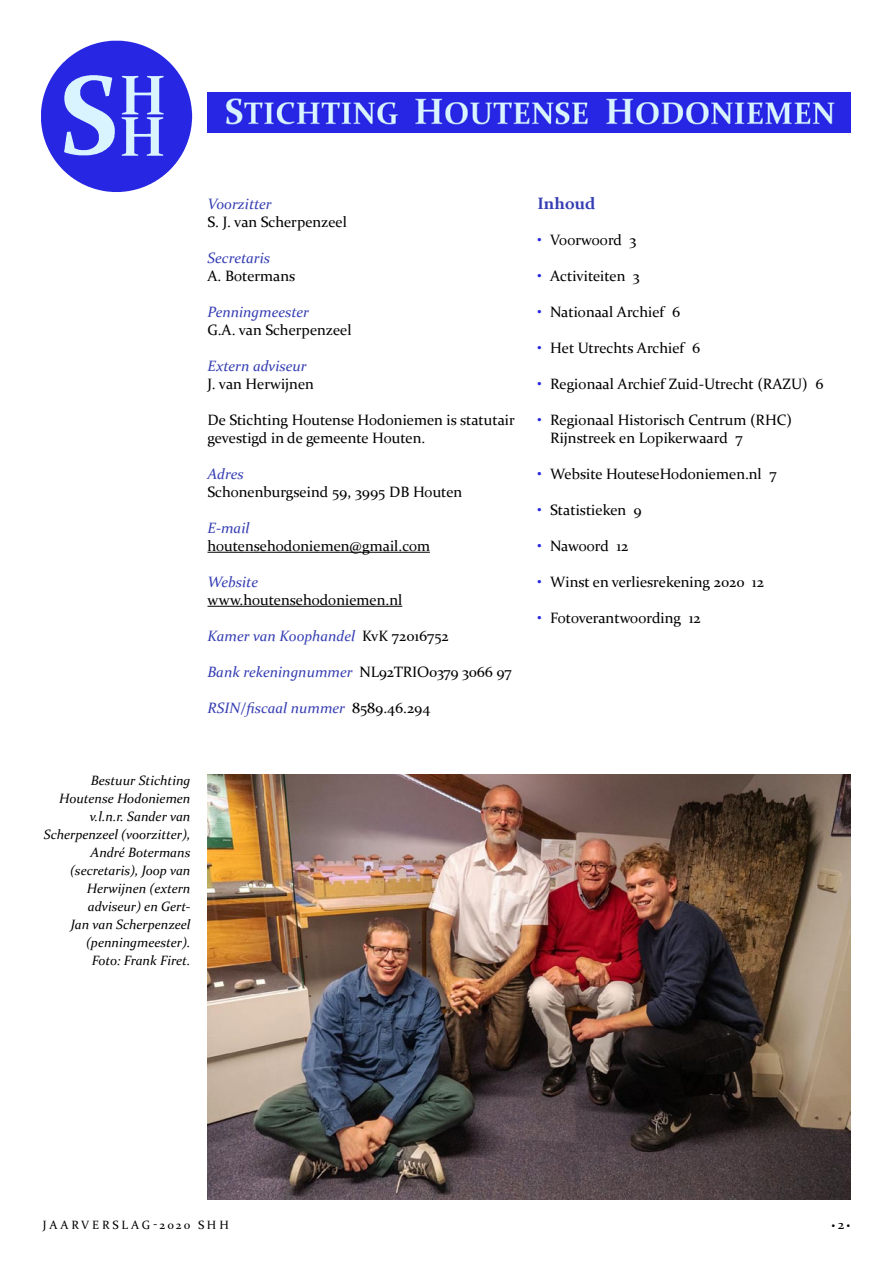
<style>
.page{position:relative;width:893px;height:1263px;background:#fff}
.page>*{position:absolute;margin:0;border:0;box-sizing:border-box;transform-origin:0 0}
.t1{font:700 16.5px "Constantia";color:#343db2}
.t2{font:15px/18px "Constantia";color:#000}
.t3{font:italic 15px "Constantia";color:#343db2}
.t4{font:italic 13.5px/18px "Constantia";color:#000;text-align:right}
.t5{font:12px "Constantia";letter-spacing:.24em;color:#000}
.s1{font-style:normal;color:#000}
.s2{color:#2726e3}
</style>
<div class="page">
<img style="left:41px;top:40px;width:152px;height:152px">
<img style="left:207px;top:92px;width:643px;height:41px">
<hr style="left:207px;top:552px;width:223px;height:1px;background:#000">
<hr style="left:207px;top:606px;width:195px;height:1px;background:#000">
<img style="left:207px;top:774px;width:643px;height:425px">
<p class="t3" style="left:207px;top:194px;width:66px">Voorzitter</p>
<p class="t2" style="left:207px;top:212px;width:141px">S. J. van Scherpenzeel</p>
<p class="t3" style="left:207px;top:248px;width:64px">Secretaris</p>
<p class="t2" style="left:207px;top:266px;width:89px">A. Botermans</p>
<p class="t3" style="left:207px;top:302px;width:103px">Penningmeester</p>
<p class="t2" style="left:207px;top:320px;width:146px">G.A. van Scherpenzeel</p>
<p class="t3" style="left:207px;top:356px;width:101px">Extern adviseur</p>
<p class="t2" style="left:207px;top:374px;width:108px">J. van Herwijnen</p>
<p class="t2" style="left:207px;top:410px;width:309px">De Stichting Houtense Hodoniemen is statutair gevestigd in de gemeente Houten.</p>
<p class="t3" style="left:207px;top:464px;width:38px">Adres</p>
<p class="t2" style="left:207px;top:482px;width:256px">Schonenburgseind 59, 3995 DB Houten</p>
<p class="t3" style="left:207px;top:518px;width:43px">E-mail</p>
<p class="t2" style="left:207px;top:536px;width:224px">houtensehodoniemen@gmail.com</p>
<p class="t3" style="left:207px;top:572px;width:52px">Website</p>
<p class="t2" style="left:207px;top:590px;width:196px">www.houtensehodoniemen.nl</p>
<p class="t3" style="left:207px;top:626px;width:243px">Kamer van Koophandel <span class="s1">KvK 72016752</span></p>
<p class="t3" style="left:207px;top:662px;width:306px">Bank rekeningnummer <span class="s1">NL92TRIO0379 3066 97</span></p>
<p class="t3" style="left:207px;top:698px;width:224px">RSIN/fiscaal nummer <span class="s1">8589.46.294</span></p>
<p class="t1" style="left:537px;top:192px;width:59px">Inhoud</p>
<p class="t2" style="left:537px;top:230px;width:100px"><span class="s2">•</span> Voorwoord 3</p>
<p class="t2" style="left:537px;top:266px;width:104px"><span class="s2">•</span> Activiteiten 3</p>
<p class="t2" style="left:537px;top:302px;width:144px"><span class="s2">•</span> Nationaal Archief 6</p>
<p class="t2" style="left:537px;top:338px;width:164px"><span class="s2">•</span> Het Utrechts Archief 6</p>
<p class="t2" style="left:537px;top:374px;width:287px"><span class="s2">•</span> Regionaal Archief Zuid-Utrecht (RAZU) 6</p>
<p class="t2" style="left:550px;top:410px;width:243px;text-indent:-13px"><span class="s2">•</span> Regionaal Historisch Centrum (RH C)<br>Rijnstreek en Lopikerwaard 7</p>
<p class="t2" style="left:537px;top:464px;width:241px"><span class="s2">•</span> Website HouteseHodoniemen.nl 7</p>
<p class="t2" style="left:537px;top:500px;width:106px"><span class="s2">•</span> Statistieken 9</p>
<p class="t2" style="left:537px;top:536px;width:92px"><span class="s2">•</span> Nawoord 12</p>
<p class="t2" style="left:537px;top:572px;width:228px"><span class="s2">•</span> Winst en verliesrekening 2020 12</p>
<p class="t2" style="left:537px;top:608px;width:165px"><span class="s2">•</span> Fotoverantwoording 12</p>
<p class="t4" style="left:44px;top:771px;width:148px">Bestuur Stichting<br>Houtense Hodoniemen v.l.n.r. Sander van<br>Scherpenzeel (voorzitter),<br>André Botermans (secretaris), Joop van<br>Herwijnen (extern adviseur) en Gert-<br>Jan van Scherpenzeel (penningmeester).<br>Foto: Frank Firet.</p>
<p class="t5" style="left:43px;top:1217px;width:187px">jaarverslag-2020 shh</p>
<p class="t5" style="left:832px;top:1218px;width:20px">• •</p>
</div>
